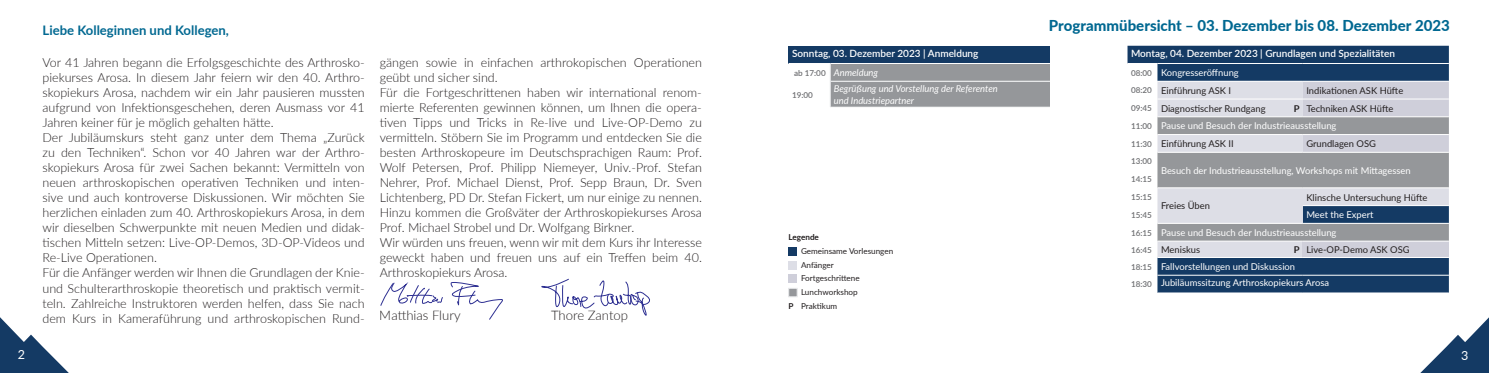
<style>
.page{position:relative;width:1489px;height:373px;background:#fff}
.page>*{position:absolute;margin:0;border:0;box-sizing:border-box;transform-origin:0 0}
.Headline{font:800 15px "Lato";color:#006891}
.t1{font:700 13.12px "Lato";color:#006891}
.t2{font:300 13.12px "Lato";color:#231f20}
.t3{font:300 12.5px/15px "Lato";color:#231f20;text-align:justify}
.t4{font:12.5px "Lato";color:#fff}
.ProgrammÜbersicht_H1{font:600 10px "Lato";color:#fff}
.ProgrammÜbersicht_Inhalt{font:9.38px "Lato";color:#231f20}
.ProgrammÜbersicht_Inhalt-2{font:9.38px "Lato";color:#fff}
.Pause{font:9.38px "Lato";color:#fff}
.ProgrammÜbersicht_Inhalt-3{font:italic 9.38px "Lato";color:#fff}
.Pause-2{font:9.38px "Lato";color:#231f20}
.ProgrammÜbersicht_Inhalt-4{font:700 9.38px "Lato";color:#231f20}
.Pause-3{font:700 9.38px "Lato";color:#231f20}
.ProgrammÜbersicht_Uhrzeit_mit{font:600 8.12px "Lato";color:#6c6d70}
.Inhalt_Legende{font:8.12px "Lato";color:#231f20}
.Inhalt_Legende-2{font:700 8.12px "Lato";color:#231f20}
.s1{font-weight:700}
</style>
<div class="page">
<svg style="left:0;top:317px;width:68px;height:55px"></svg>
<svg style="left:1421px;top:318px;width:67px;height:54px"></svg>
<svg style="left:1127px;top:46px;width:321px;height:246px;fill:#143a64"></svg>
<div style="left:1157px;top:82px;width:145px;height:174px;background:#dddee6"></div>
<div style="left:1302px;top:82px;width:146px;height:34px;background:#cfcfda"></div>
<svg style="left:1157px;top:117px;width:291px;height:123px;background:#a6aab2"></svg>
<div style="left:1302px;top:241px;width:146px;height:16px;background:#cfcfda"></div>
<hr style="left:1157px;top:63px;width:145px;height:1px;background:#fff">
<hr style="left:1302px;top:63px;width:146px;height:1px;background:#fff">
<hr style="left:1157px;top:81px;width:145px;height:1px;background:#fff">
<hr style="left:1302px;top:81px;width:146px;height:1px;background:#fff">
<hr style="left:1302px;top:152px;width:146px;height:1px;background:#fff">
<hr style="left:1157px;top:152px;width:145px;height:1px;background:#fff">
<hr style="left:1302px;top:98px;width:146px;height:1px;background:#fff">
<hr style="left:1157px;top:116px;width:145px;height:1px;background:#fff">
<hr style="left:1302px;top:116px;width:146px;height:1px;background:#fff">
<hr style="left:1157px;top:134px;width:145px;height:1px;background:#fff">
<hr style="left:1302px;top:134px;width:146px;height:1px;background:#fff">
<hr style="left:1157px;top:222px;width:145px;height:1px;background:#fff">
<hr style="left:1157px;top:240px;width:145px;height:1px;background:#fff">
<hr style="left:1302px;top:240px;width:146px;height:1px;background:#fff">
<hr style="left:1157px;top:256px;width:145px;height:1px;background:#fff">
<hr style="left:1302px;top:256px;width:146px;height:1px;background:#fff">
<hr style="left:1157px;top:274px;width:145px;height:1px;background:#fff">
<hr style="left:1302px;top:274px;width:146px;height:1px;background:#fff">
<hr style="left:1127px;top:63px;width:30px;height:1px;background:#fff">
<hr style="left:1127px;top:81px;width:30px;height:1px;background:#fff">
<hr style="left:1157px;top:98px;width:145px;height:1px;background:#fff">
<hr style="left:1157px;top:187px;width:145px;height:1px;background:#fff">
<hr style="left:1302px;top:187px;width:146px;height:1px;background:#fff">
<hr style="left:1302px;top:205px;width:146px;height:1px;background:#fff">
<hr style="left:1302px;top:222px;width:146px;height:1px;background:#fff">
<div style="left:788px;top:46px;width:261px;height:17px;background:#143a64"></div>
<svg style="left:830px;top:63px;width:219px;height:44px;background:#9a9c9f"></svg>
<div style="left:788px;top:247px;width:9px;height:8px;background:#143a64"></div>
<div style="left:788px;top:260px;width:9px;height:9px;background:#dddee6"></div>
<div style="left:788px;top:274px;width:9px;height:8px;background:#cfcfda"></div>
<div style="left:788px;top:287px;width:9px;height:9px;background:#95979a;border:1px solid #e6e7e9"></div>
<svg style="left:541px;top:278px;width:109px;height:38px"></svg>
<svg style="left:380px;top:282px;width:63px;height:24px"></svg>
<svg style="left:450px;top:282px;width:53px;height:38px"></svg>
<p class="t1" style="left:43px;top:21px;width:188px">Liebe Kolleginnen und Kollegen,</p>
<p class="t3" style="left:43px;top:54px;width:324px">Vor 41 Jahren begann die Erfolgsgeschichte des Arthrosko&shy;piekurses Arosa. In diesem Jahr feiern wir den 40. Arthro&shy;skopiekurs Arosa, nachdem wir ein Jahr pausieren mussten aufgrund von Infektionsgeschehen, deren Ausmass vor 41<br>Jahren keiner für je möglich gehalten hätte.</p>
<p class="t3" style="left:43px;top:129px;width:324px">Der Jubiläumskurs steht ganz unter dem Thema „Zurück zu den Techniken“. Schon vor 40 Jahren war der Arthro&shy;skopiekurs Arosa für zwei Sachen bekannt: Vermitteln von neuen arthroskopischen operativen Techniken und inten&shy;sive und auch kontroverse Diskussionen. Wir möchten Sie herzlichen einladen zum 40. Arthroskopiekurs Arosa, in dem wir dieselben Schwerpunkte mit neuen Medien und didak&shy;tischen Mitteln setzen: Live-OP-Demos, 3D-OP-Videos und Re-Live Operationen.</p>
<p class="t3" style="left:43px;top:264px;width:324px">Für die Anfänger werden wir Ihnen die Grundlagen der Knie&shy;und Schulterarthroskopie theoretisch und praktisch vermit&shy;teln. Zahlreiche Instruktoren werden helfen, dass Sie nach dem Kurs in Kameraführung und arthroskopischen Rund-</p>
<p class="t3" style="left:380px;top:54px;width:324px">gängen sowie in einfachen arthrokopischen Operationen geübt und sicher sind.</p>
<p class="t3" style="left:380px;top:84px;width:324px">Für die Fortgeschrittenen haben wir international renom&shy;mierte Referenten gewinnen können, um Ihnen die opera&shy;tiven Tipps und Tricks in Re-live und Live-OP-Demo zu vermitteln. Stöbern Sie im Programm und entdecken Sie die besten Arthroskopeure im Deutschsprachigen Raum: Prof.<br>Wolf Petersen, Prof. Philipp Niemeyer, Univ.-Prof. Stefan Nehrer, Prof. Michael Dienst, Prof. Sepp Braun, Dr. Sven Lichtenberg, PD Dr. Stefan Fickert, um nur einige zu nennen.<br>Hinzu kommen die Großväter der Arthroskopiekurses Arosa Prof. Michael Strobel und Dr. Wolfgang Birkner.</p>
<p class="t3" style="left:380px;top:234px;width:324px">Wir würden uns freuen, wenn wir mit dem Kurs ihr Interesse geweckt haben und freuen uns auf ein Treffen beim 40.<br>Arthroskopiekurs Arosa.</p>
<p class="t2" style="left:380px;top:305px;width:82px">Matthias Flury</p>
<p class="t2" style="left:551px;top:305px;width:78px">Thore Zantop</p>
<p class="ProgrammÜbersicht_H1" style="left:792px;top:46px;width:188px">Sonntag, 03. Dezember 2023 | Anmeldung</p>
<p class="ProgrammÜbersicht_Uhrzeit_mit" style="left:794px;top:67px;width:33px">ab 17:00</p>
<p class="ProgrammÜbersicht_Inhalt-3" style="left:833px;top:66px;width:46px">Anmeldung</p>
<p class="ProgrammÜbersicht_Uhrzeit_mit" style="left:792px;top:88px;width:22px">19:00</p>
<p class="ProgrammÜbersicht_Inhalt-3" style="left:833px;top:82px;width:165px">Begrüßung und Vorstellung der Referenten</p>
<p class="ProgrammÜbersicht_Inhalt-3" style="left:833px;top:93px;width:82px">und Industriepartner</p>
<p class="Inhalt_Legende-2" style="left:788px;top:230px;width:32px">Legende</p>
<p class="Inhalt_Legende" style="left:801px;top:244px;width:94px">Gemeinsame Vorlesungen</p>
<p class="Inhalt_Legende" style="left:801px;top:258px;width:34px">Anfänger</p>
<p class="Inhalt_Legende" style="left:801px;top:272px;width:60px">Fortgeschrittene</p>
<p class="Inhalt_Legende" style="left:801px;top:286px;width:58px">Lunchworkshop</p>
<p class="Inhalt_Legende" style="left:788px;top:299px;width:50px"><span class="s1">P</span> Praktikum</p>
<p class="Headline" style="left:1048px;top:14px;width:402px">Programmübersicht – 03. Dezember bis 08. Dezember 2023</p>
<p class="ProgrammÜbersicht_H1" style="left:1130px;top:46px;width:265px">Montag, 04. Dezember 2023 | Grundlagen und Spezialitäten</p>
<p class="ProgrammÜbersicht_Uhrzeit_mit" style="left:1130px;top:67px;width:22px">08:00</p>
<p class="ProgrammÜbersicht_Inhalt-2" style="left:1160px;top:66px;width:79px">Kongresseröffnung</p>
<p class="ProgrammÜbersicht_Uhrzeit_mit" style="left:1130px;top:84px;width:22px">08:20</p>
<p class="ProgrammÜbersicht_Inhalt" style="left:1160px;top:84px;width:72px">Einführung ASK I</p>
<p class="ProgrammÜbersicht_Inhalt" style="left:1306px;top:84px;width:98px">Indikationen ASK Hüfte</p>
<p class="ProgrammÜbersicht_Uhrzeit_mit" style="left:1130px;top:102px;width:22px">09:45</p>
<p class="ProgrammÜbersicht_Inhalt" style="left:1160px;top:101px;width:106px">Diagnostischer Rundgang</p>
<p class="ProgrammÜbersicht_Inhalt-4" style="left:1293px;top:101px;width:7px">P</p>
<p class="ProgrammÜbersicht_Inhalt" style="left:1306px;top:101px;width:88px">Techniken ASK Hüfte</p>
<p class="ProgrammÜbersicht_Uhrzeit_mit" style="left:1130px;top:120px;width:22px">11:00</p>
<p class="Pause" style="left:1160px;top:119px;width:177px">Pause und Besuch der Industrieausstellung</p>
<p class="ProgrammÜbersicht_Uhrzeit_mit" style="left:1130px;top:137px;width:22px">11:30</p>
<p class="ProgrammÜbersicht_Inhalt" style="left:1160px;top:137px;width:74px">Einführung ASK II</p>
<p class="ProgrammÜbersicht_Inhalt" style="left:1306px;top:137px;width:71px">Grundlagen OSG</p>
<p class="ProgrammÜbersicht_Uhrzeit_mit" style="left:1130px;top:155px;width:22px">13:00</p>
<p class="Pause" style="left:1160px;top:163px;width:251px">Besuch der Industrieausstellung, Workshops mit Mittagessen</p>
<p class="ProgrammÜbersicht_Uhrzeit_mit" style="left:1130px;top:173px;width:22px">14:15</p>
<p class="ProgrammÜbersicht_Uhrzeit_mit" style="left:1130px;top:191px;width:22px">15:15</p>
<p class="ProgrammÜbersicht_Inhalt" style="left:1160px;top:199px;width:50px">Freies Üben</p>
<p class="ProgrammÜbersicht_Inhalt" style="left:1306px;top:190px;width:122px">Klinsche Untersuchung Hüfte</p>
<p class="ProgrammÜbersicht_Uhrzeit_mit" style="left:1130px;top:208px;width:22px">15:45</p>
<p class="ProgrammÜbersicht_Inhalt-2" style="left:1306px;top:208px;width:69px">Meet the Expert</p>
<p class="ProgrammÜbersicht_Uhrzeit_mit" style="left:1130px;top:226px;width:22px">16:15</p>
<p class="ProgrammÜbersicht_Inhalt-2" style="left:1160px;top:225px;width:177px">Pause und Besuch der Industrieausstellung</p>
<p class="ProgrammÜbersicht_Uhrzeit_mit" style="left:1130px;top:243px;width:22px">16:45</p>
<p class="Pause-2" style="left:1160px;top:242px;width:41px">Meniskus</p>
<p class="Pause-3" style="left:1293px;top:242px;width:7px">P</p>
<p class="Pause-2" style="left:1306px;top:242px;width:105px">Live-OP-Demo ASK OSG</p>
<p class="ProgrammÜbersicht_Uhrzeit_mit" style="left:1130px;top:260px;width:22px">18:15</p>
<p class="ProgrammÜbersicht_Inhalt-2" style="left:1160px;top:259px;width:136px">Fallvorstellungen und Diskussion</p>
<p class="ProgrammÜbersicht_Uhrzeit_mit" style="left:1130px;top:278px;width:22px">18:30</p>
<p class="ProgrammÜbersicht_Inhalt-2" style="left:1160px;top:276px;width:170px">Jubiläumssitzung Arthroskopiekurs Arosa</p>
<p class="t4" style="left:18px;top:345px;width:9px">2</p>
<p class="t4" style="left:1460px;top:345px;width:9px">3</p>
</div>
